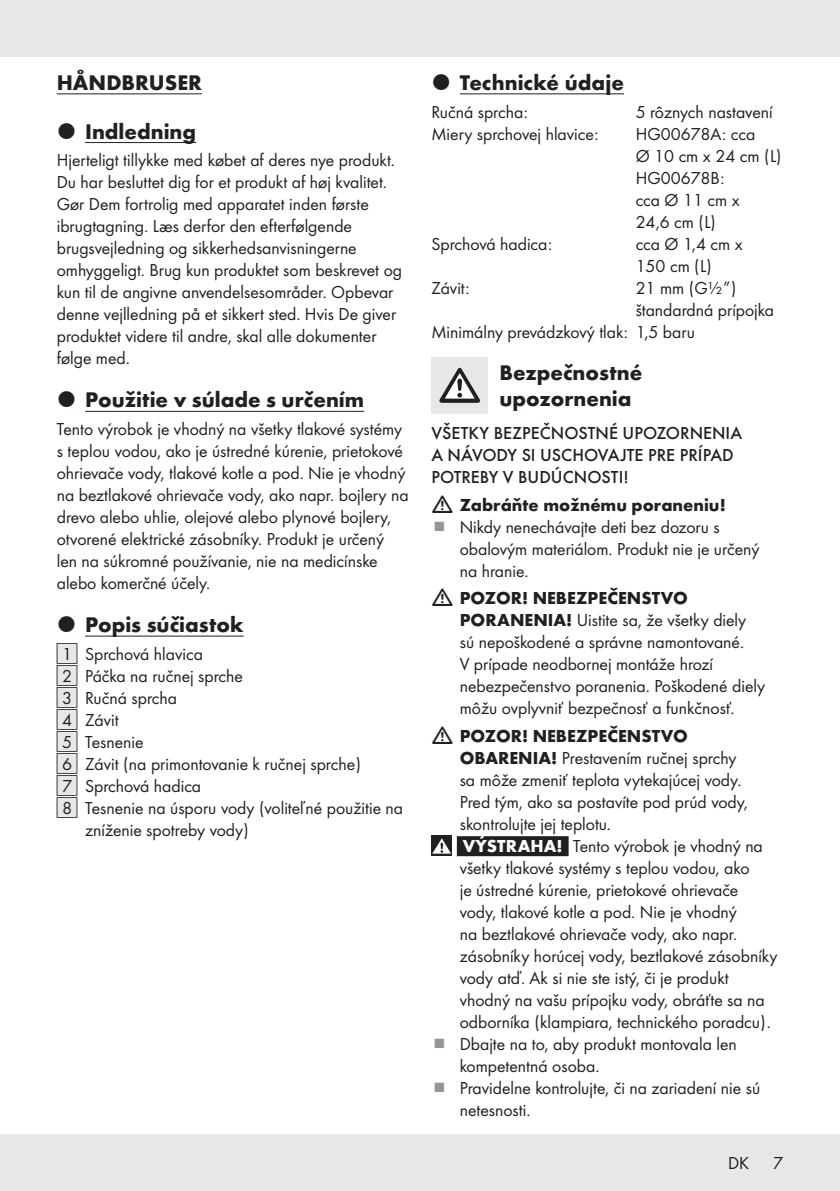
<style>
.page{position:relative;width:840px;height:1191px;background:#fff}
.page>*{position:absolute;margin:0;border:0;box-sizing:border-box;transform-origin:0 0}
.Headline-01{font:700 22px/26px "Futura";color:#231f20}
.Product_Name{font:700 22px "Futura";color:#231f20}
.Body{font:18px/22px "Futura Boo";color:#231f20}
.Indent{font:18px/22px "Futura Boo";color:#231f20}
.Body_SB{font:500 18px/22px "Futura";color:#231f20}
.t1{font:700 18px "Futura";color:#231f20}
.s1{font-family:"IMP Lidl Num Box";font-size:15.8px;color:#e6e7e9}
.s2{font-family:"IMP Lidl Num Box";font-size:15.8px}
.s3{font-family:"Futura";font-weight:700}
.s4{font-family:"Futura";font-weight:700;color:#fff}
</style>
<div class="page">
<div style="left:0;top:1134px;width:839px;height:57px;background:#e6e7e9"></div>
<div style="left:0;top:0;width:839px;height:57px;background:#e6e7e9"></div>
<hr style="left:57px;top:93px;width:145px;height:1px;background:#231f20">
<hr style="left:85px;top:142px;width:111px;height:1px;background:#231f20">
<hr style="left:85px;top:411px;width:279px;height:1px;background:#231f20">
<hr style="left:85px;top:635px;width:158px;height:1px;background:#231f20">
<hr style="left:459px;top:93px;width:164px;height:1px;background:#231f20">
<div style="left:456px;top:836px;width:112px;height:20px;background:#231f20"></div>
<div style="left:431px;top:357px;width:57px;height:57px;background:#e6e7e9"></div>
<svg style="left:439px;top:368px;width:40px;height:35px"></svg>
<svg style="left:431px;top:835px;width:21px;height:21px"></svg>
<svg style="left:432px;top:838px;width:19px;height:15px"></svg>
<p class="Product_Name" style="left:57px;top:66px;width:147px">HÅNDBRUSER</p>
<p class="Headline-01" style="left:85px;top:116px;width:112px">Indledning</p>
<p class="Body" style="left:57px;top:148px;width:347px">Hjerteligt tillykke med købet af deres nye produkt.<br>Du har besluttet dig for et produkt af høj kvalitet.<br>Gør Dem fortrolig med apparatet inden første ibrugtagning. Læs derfor den efterfølgende brugsvejledning og sikkerhedsanvisningerne omhyggeligt. Brug kun produktet som beskrevet og kun til de angivne anvendelsesområder. Opbevar denne vejlledning på et sikkert sted. Hvis De giver produktet videre til andre, skal alle dokumenter følge med.</p>
<p class="Headline-01" style="left:85px;top:385px;width:280px">Použitie v súlade s určením</p>
<p class="Body" style="left:57px;top:417px;width:353px">Tento výrobok je vhodný na všetky tlakové systémy s teplou vodou, ako je ústredné kúrenie, prietokové ohrievače vody, tlakové kotle a pod. Nie je vhodný na beztlakové ohrievače vody, ako napr. bojlery na drevo alebo uhlie, olejové alebo plynové bojlery, otvorené elektrické zásobníky. Produkt je určený len na súkromné používanie, nie na medicínske alebo komerčné účely.</p>
<p class="Headline-01" style="left:85px;top:610px;width:160px">Popis súčiastok</p>
<p class="Indent" style="left:57px;top:642px;width:148px"><span class="s1">[</span><span class="s2">1]</span> Sprchová hlavica</p>
<p class="Indent" style="left:57px;top:664px;width:188px"><span class="s1">[</span><span class="s2">2]</span> Páčka na ručnej sprche</p>
<p class="Indent" style="left:57px;top:686px;width:122px"><span class="s1">[</span><span class="s2">3]</span> Ručná sprcha</p>
<p class="Indent" style="left:57px;top:708px;width:63px"><span class="s1">[</span><span class="s2">4]</span> Závit</p>
<p class="Indent" style="left:57px;top:730px;width:88px"><span class="s1">[</span><span class="s2">5]</span> Tesnenie</p>
<p class="Indent" style="left:57px;top:752px;width:305px"><span class="s1">[</span><span class="s2">6]</span> Závit (na primontovanie k ručnej sprche)</p>
<p class="Indent" style="left:57px;top:774px;width:146px"><span class="s1">[</span><span class="s2">7]</span> Sprchová hadica</p>
<p class="Indent" style="left:85px;top:796px;width:319px;text-indent:-28px"><span class="s1">[</span><span class="s2">8]</span> Tesnenie na úsporu vody (voliteľné použitie na zníženie spotreby vody)</p>
<p class="Headline-01" style="left:459px;top:68px;width:166px">Technické údaje</p>
<p class="Body" style="left:431px;top:100px;width:98px">Ručná sprcha:</p>
<p class="Body" style="left:635px;top:100px;width:138px">5 rôznych nastavení</p>
<p class="Body" style="left:431px;top:122px;width:168px">Miery sprchovej hlavice:</p>
<p class="Body" style="left:635px;top:122px;width:147px">HG00678A: cca<br>Ø 10 cm x 24 cm (L)<br>HG00678B:<br>cca Ø 11 cm x<br>24,6 cm (L)</p>
<p class="Body" style="left:431px;top:232px;width:122px">Sprchová hadica:</p>
<p class="Body" style="left:635px;top:232px;width:108px">cca Ø 1,4 cm x<br>150 cm (L)</p>
<p class="Body" style="left:431px;top:276px;width:40px">Závit:</p>
<p class="Body" style="left:635px;top:276px;width:140px">21 mm (G½”) štandardná prípojka</p>
<p class="Body" style="left:431px;top:320px;width:265px">Minimálny prevádzkový tlak: 1,5 baru</p>
<p class="Headline-01" style="left:499px;top:358px;width:144px">Bezpečnostné upozornenia</p>
<p class="Body_SB" style="left:431px;top:421px;width:312px">VŠETKY BEZPEČNOSTNÉ UPOZORNENIA<br>A NÁVODY SI USCHOVAJTE PRE PRÍPAD<br>POTREBY V BUDÚCNOSTI!</p>
<p class="t1" style="left:459px;top:491px;width:267px">Zabráňte možnému poraneniu!</p>
<p class="Body" style="left:459px;top:515px;width:301px">Nikdy nenechávajte deti bez dozoru s obalovým materiálom. Produkt nie je určený na hranie.</p>
<p class="Body" style="left:459px;top:586px;width:307px"><span class="s3">POZOR! NEBEZPEČENSTVO PORANENIA!</span> Uistite sa, že všetky diely sú nepoškodené a správne namontované.<br>V prípade neodbornej montáže hrozí nebezpečenstvo poranenia. Poškodené diely môžu ovplyvniť bezpečnosť a funkčnosť.</p>
<p class="Body" style="left:459px;top:724px;width:289px"><span class="s3">POZOR! NEBEZPEČENSTVO OBARENIA!</span> Prestavením ručnej sprchy sa môže zmeniť teplota vytekajúcej vody.<br>Pred tým, ako sa postavíte pod prúd vody, skontrolujte jej teplotu.</p>
<p class="Indent" style="left:459px;top:834px;width:319px"><span class="s4">VÝSTRAHA!</span> Tento výrobok je vhodný na všetky tlakové systémy s teplou vodou, ako<br>je ústredné kúrenie, prietokové ohrievače vody, tlakové kotle a pod. Nie je vhodný<br>na beztlakové ohrievače vody, ako napr. zásobníky horúcej vody, beztlakové zásobníky vody atď. Ak si nie ste istý, či je produkt vhodný na vašu prípojku vody, obráťte sa na odborníka (klampiara, technického poradcu).</p>
<p class="Body" style="left:459px;top:1032px;width:278px">Dbajte na to, aby produkt montovala len kompetentná osoba.</p>
<p class="Body" style="left:459px;top:1076px;width:302px">Pravidelne kontrolujte, či na zariadení nie sú netesnosti.</p>
<p class="Body" style="left:727px;top:1151px;width:23px">DK</p>
<p class="Body" style="left:772px;top:1151px;width:11px">7</p>
</div>
